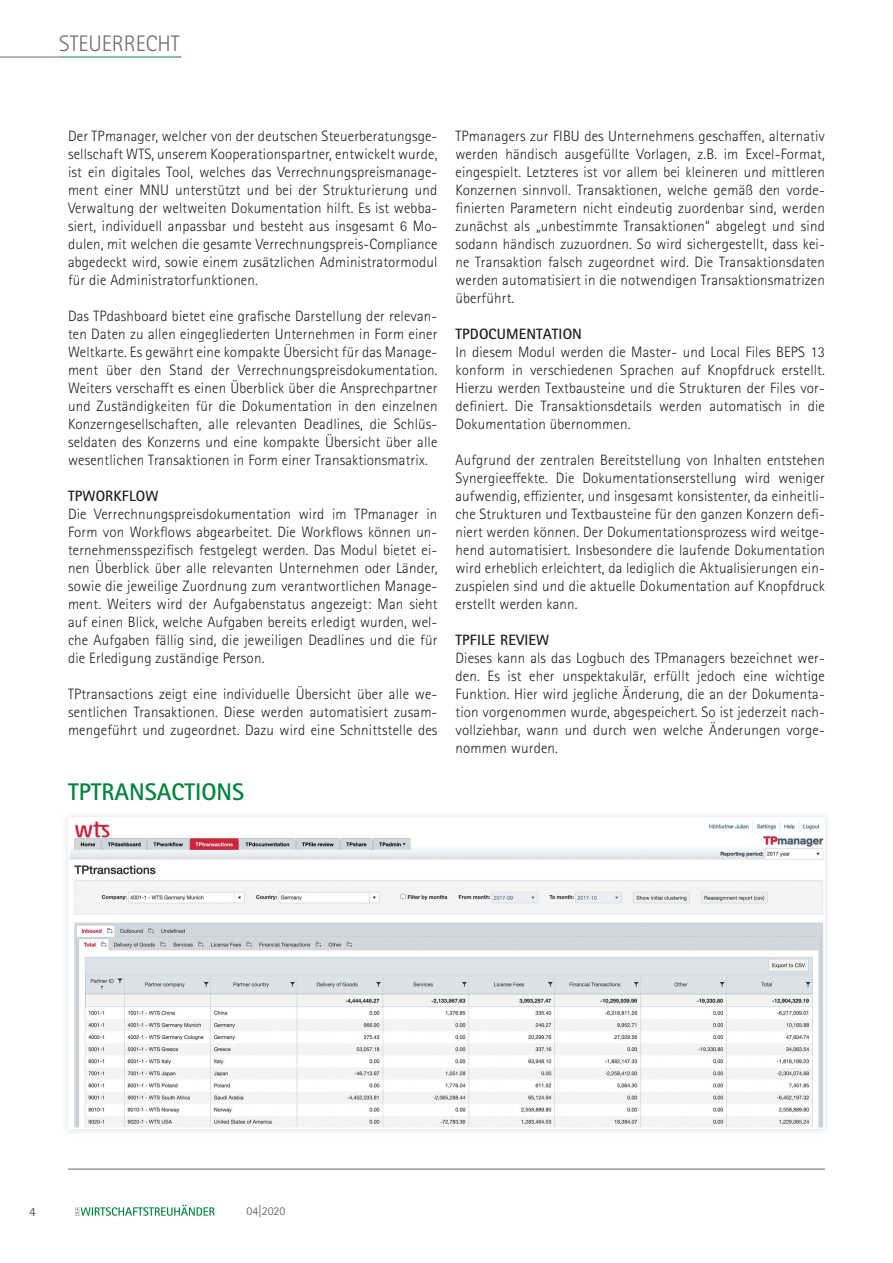
<style>
.page{position:relative;width:893px;height:1263px;background:#fff}
.page>*{position:absolute;margin:0;border:0;box-sizing:border-box;transform-origin:0 0}
.lauftext{font:700 24.15px "Rotis Sans Serif Std";color:#00843d}
.headline{font:300 22.5px "Rotis Sans Serif Std";color:#6c6d70}
.lauftext-2{font:300 15px/18px "Rotis Sans Serif Std";letter-spacing:.01em;color:#231f20;text-align:justify}
.lauftext-3{font:700 15px "Rotis Sans Serif Std";letter-spacing:.01em;color:#231f20}
.t1{font:700 12.75px "Rotis Sans Serif Std";color:#6c6d70}
.Kategorie_grau{font:12px "Rotis Sans Serif Std";color:#6c6d70}
</style>
<div class="page">
<svg style="left:75px;top:1205px;width:140px;height:11px"></svg>
<hr style="left:0;top:57px;width:60px;height:1px;background:#6c6d70">
<hr style="left:68px;top:1169px;width:757px;height:1px;background:#6c6d70">
<hr style="left:60px;top:57px;width:121px;height:1px;background:#00843d">
<div style="left:60px;top:809px;width:773px;height:328px;background:#faf9fa"></div>
<img style="left:71px;top:821px;width:751px;height:305px">
<p class="headline" style="left:59px;top:30px;width:122px">STEUERRECHT</p>
<p class="lauftext-2" style="left:68px;top:127px;width:371px">Der TPmanager, welcher von der deutschen Steuerberatungsge&shy;sellschaft WTS, unserem Kooperationspartner, entwickelt wurde, ist ein digitales Tool, welches das Verrechnungspreismanage&shy;ment einer MNU unterstützt und bei der Strukturierung und Verwaltung der weltweiten Dokumentation hilft. Es ist webba&shy;siert, individuell anpassbar und besteht aus insgesamt 6 Mo&shy;dulen, mit welchen die gesamte Verrechnungspreis-Compliance abgedeckt wird, sowie einem zusätzlichen Administratormodul für die Administratorfunktionen.</p>
<p class="lauftext-2" style="left:68px;top:307px;width:371px">Das TPdashboard bietet eine grafische Darstellung der relevan&shy;ten Daten zu allen eingegliederten Unternehmen in Form einer Weltkarte. Es gewährt eine kompakte Übersicht für das Manage&shy;ment über den Stand der Verrechnungspreisdokumentation.<br>Weiters verschafft es einen Überblick über die Ansprechpartner und Zuständigkeiten für die Dokumentation in den einzelnen Konzerngesellschaften, alle relevanten Deadlines, die Schlüs&shy;seldaten des Konzerns und eine kompakte Übersicht über alle wesentlichen Transaktionen in Form einer Transaktionsmatrix.</p>
<p class="lauftext-3" style="left:68px;top:486px;width:92px">TPWORKFLOW</p>
<p class="lauftext-2" style="left:68px;top:505px;width:371px">Die Verrechnungspreisdokumentation wird im TPmanager in Form von Workflows abgearbeitet. Die Workflows können un&shy;ternehmensspezifisch festgelegt werden. Das Modul bietet ei&shy;nen Überblick über alle relevanten Unternehmen oder Länder, sowie die jeweilige Zuordnung zum verantwortlichen Manage&shy;ment. Weiters wird der Aufgabenstatus angezeigt: Man sieht auf einen Blick, welche Aufgaben bereits erledigt wurden, wel&shy;che Aufgaben fällig sind, die jeweiligen Deadlines und die für die Erledigung zuständige Person.</p>
<p class="lauftext-2" style="left:68px;top:685px;width:371px">TPtransactions zeigt eine individuelle Übersicht über alle we&shy;sentlichen Transaktionen. Diese werden automatisiert zusam&shy;mengeführt und zugeordnet. Dazu wird eine Schnittstelle des</p>
<p class="lauftext" style="left:68px;top:777px;width:178px">TPTRANSACTIONS</p>
<p class="lauftext-2" style="left:455px;top:127px;width:371px">TPmanagers zur FIBU des Unternehmens geschaffen, alternativ werden händisch ausgefüllte Vorlagen, z.B. im Excel-Format, eingespielt. Letzteres ist vor allem bei kleineren und mittleren Konzernen sinnvoll. Transaktionen, welche gemäß den vorde&shy;finierten Parametern nicht eindeutig zuordenbar sind, werden zunächst als „unbestimmte Transaktionen“ abgelegt und sind sodann händisch zuzuordnen. So wird sichergestellt, dass kei&shy;ne Transaktion falsch zugeordnet wird. Die Transaktionsdaten werden automatisiert in die notwendigen Transaktionsmatrizen überführt.</p>
<p class="lauftext-3" style="left:455px;top:324px;width:128px">TPDOCUMENTATION</p>
<p class="lauftext-2" style="left:455px;top:343px;width:371px">In diesem Modul werden die Master- und Local Files BEPS 13 konform in verschiedenen Sprachen auf Knopfdruck erstellt.<br>Hierzu werden Textbausteine und die Strukturen der Files vor&shy;definiert. Die Transaktionsdetails werden automatisch in die Dokumentation übernommen.</p>
<p class="lauftext-2" style="left:455px;top:451px;width:371px">Aufgrund der zentralen Bereitstellung von Inhalten entstehen Synergieeffekte. Die Dokumentationserstellung wird weniger aufwendig, effizienter, und insgesamt konsistenter, da einheitli&shy;che Strukturen und Textbausteine für den ganzen Konzern defi&shy;niert werden können. Der Dokumentationsprozess wird weitge&shy;hend automatisiert. Insbesondere die laufende Dokumentation wird erheblich erleichtert, da lediglich die Aktualisierungen ein&shy;zuspielen sind und die aktuelle Dokumentation auf Knopfdruck erstellt werden kann.</p>
<p class="lauftext-3" style="left:455px;top:630px;width:95px">TPFILE REVIEW</p>
<p class="lauftext-2" style="left:455px;top:649px;width:371px">Dieses kann als das Logbuch des TPmanagers bezeichnet wer&shy;den. Es ist eher unspektakulär, erfüllt jedoch eine wichtige Funktion. Hier wird jegliche Änderung, die an der Dokumenta&shy;tion vorgenommen wurde, abgespeichert. So ist jederzeit nach&shy;vollziehbar, wann und durch wen welche Änderungen vorge&shy;nommen wurden.</p>
<p class="t1" style="left:29px;top:1203px;width:8px">4</p>
<p class="Kategorie_grau" style="left:247px;top:1204px;width:40px">04|2020</p>
</div>
